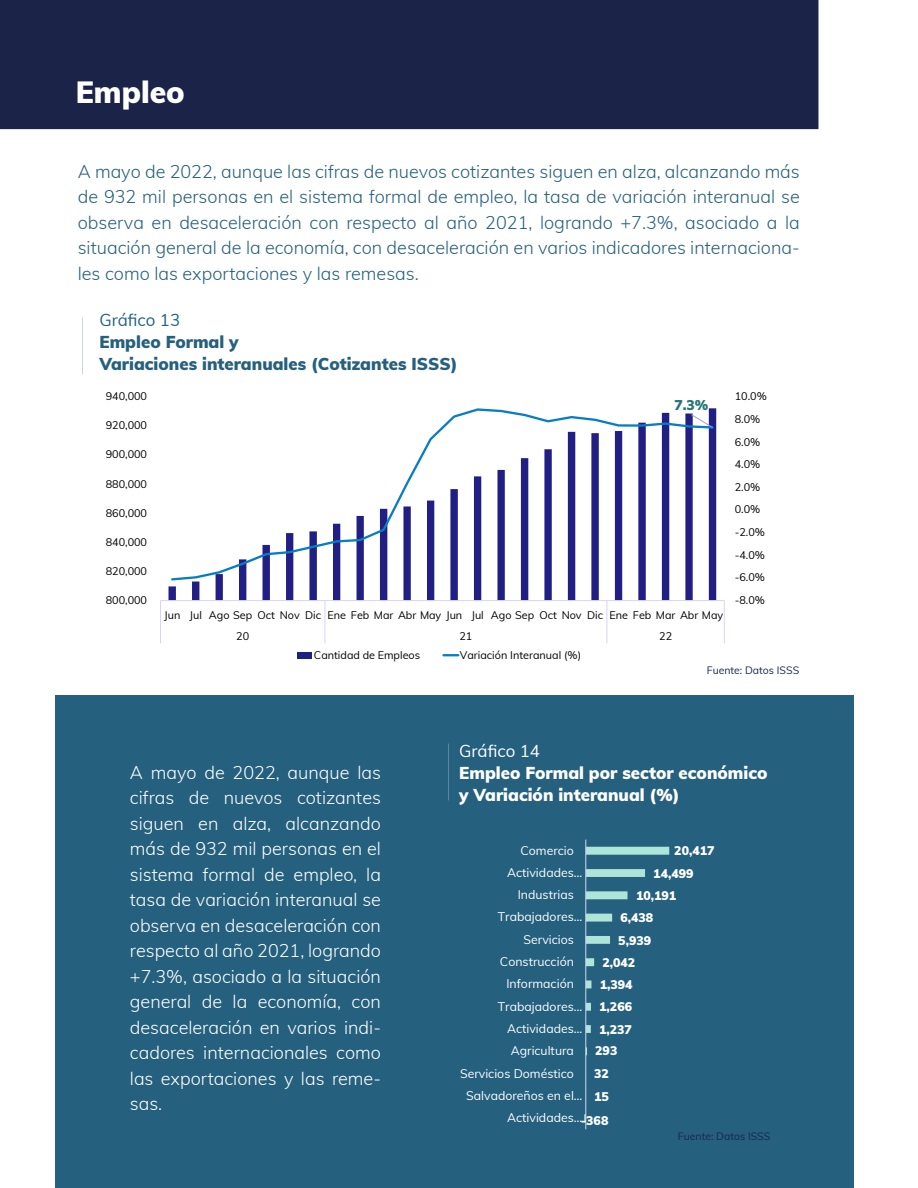
<style>
.page{position:relative;width:918px;height:1188px;background:#fff}
.page>*{position:absolute;margin:0;border:0;box-sizing:border-box;transform-origin:0 0}
.t1{font:900 30px "Mulish";color:#fff}
.t2{font:300 18px/25.5px "Mulish";color:#fff;text-align:justify}
.t3{font:300 18px/25.5px "Mulish";color:#25607e;text-align:justify}
.t4{font:900 16.8px/22px "Mulish";color:#fff}
.t5{font:900 16.8px/22px "Mulish";color:#25607e}
.t6{font:16.8px "Mulish";color:#25607e}
.t7{font:16.8px "Mulish";color:#fff}
.t8{font:900 13.95px "Mulish";color:#287678}
.t9{font:12.3px "Mulish";color:#fff}
.t10{font:900 12.3px/22.4px "Mulish";color:#fff}
.t11{font:10.8px/21.5px "Mulish";letter-spacing:-.005em;color:#000}
.t12{font:10.5px "Mulish";color:#19274d}
</style>
<div class="page">
<div style="left:0;top:0;width:818px;height:129px;background:#1b2448"></div>
<svg style="left:169px;top:408px;width:547px;height:192px"></svg>
<hr style="left:160px;top:600px;width:564px;height:1px;background:#d6d5f5">
<svg style="left:160px;top:601px;width:1px;height:42px"></svg>
<svg style="left:325px;top:601px;width:1px;height:42px"></svg>
<svg style="left:607px;top:601px;width:1px;height:42px"></svg>
<svg style="left:724px;top:601px;width:1px;height:42px"></svg>
<svg style="left:170px;top:408px;width:545px;height:174px"></svg>
<svg style="left:691px;top:414px;width:22px;height:14px"></svg>
<div style="left:298px;top:652px;width:14px;height:6px;background:#221f84"></div>
<svg style="left:443px;top:654px;width:15px;height:2px"></svg>
<div style="left:55px;top:696px;width:798px;height:492px;background:#25607e"></div>
<svg style="left:584px;top:847px;width:85px;height:275px"></svg>
<hr style="left:586px;top:840px;width:1px;height:289px;background:#d6d5f5">
<h1 class="t1" style="left:76px;top:70px;width:111px">Empleo</h1>
<p class="t3" style="left:78px;top:158px;width:724px">A mayo de 2022, aunque las cifras de nuevos cotizantes siguen en alza, alcanzando más de 932 mil personas en el sistema formal de empleo, la tasa de variación interanual se observa en desaceleración con respecto al año 2021, logrando +7.3%, asociado a la situación general de la economía, con desaceleración en varios indicadores internaciona&shy;les como las exportaciones y las remesas.</p>
<p class="t6" style="left:100px;top:308px;width:82px">Gráfico 13</p>
<p class="t5" style="left:100px;top:330px;width:360px">Empleo Formal y<br>Variaciones interanuales (Cotizantes ISSS)</p>
<p class="t11" style="left:106px;top:385px;width:43px">940,000</p>
<p class="t11" style="left:106px;top:414px;width:43px">920,000</p>
<p class="t11" style="left:106px;top:443px;width:43px">900,000</p>
<p class="t11" style="left:106px;top:472px;width:43px">880,000</p>
<p class="t11" style="left:106px;top:502px;width:43px">860,000</p>
<p class="t11" style="left:106px;top:531px;width:43px">840,000</p>
<p class="t11" style="left:106px;top:560px;width:43px">820,000</p>
<p class="t11" style="left:106px;top:589px;width:43px">800,000</p>
<p class="t8" style="left:675px;top:395px;width:35px">7.3%</p>
<p class="t11" style="left:236px;top:604px;width:489px;text-indent:-72px">Jun Jul Ago Sep Oct Nov Dic Ene Feb Mar Abr May Jun Jul Ago Sep Oct Nov Dic Ene Feb Mar Abr May<br>20</p>
<p class="t11" style="left:459px;top:625px;width:14px">21</p>
<p class="t11" style="left:659px;top:625px;width:15px">22</p>
<p class="t11" style="left:314px;top:644px;width:108px">Cantidad de Empleos</p>
<p class="t11" style="left:460px;top:644px;width:123px">Variación Interanual (%)</p>
<p class="t11" style="left:735px;top:385px;width:34px">10.0%</p>
<p class="t11" style="left:735px;top:408px;width:27px">8.0%</p>
<p class="t11" style="left:735px;top:430px;width:27px">6.0%</p>
<p class="t11" style="left:735px;top:453px;width:27px">4.0%</p>
<p class="t11" style="left:735px;top:476px;width:27px">2.0%</p>
<p class="t11" style="left:735px;top:498px;width:27px">0.0%</p>
<p class="t11" style="left:735px;top:521px;width:32px">-2.0%</p>
<p class="t11" style="left:735px;top:544px;width:32px">-4.0%</p>
<p class="t11" style="left:735px;top:566px;width:32px">-6.0%</p>
<p class="t11" style="left:735px;top:589px;width:32px">-8.0%</p>
<p class="t2" style="left:130px;top:759px;width:253px">A mayo de 2022, aunque las cifras de nuevos cotizantes siguen en alza, alcanzando más de 932 mil personas en el sistema formal de empleo, la tasa de variación interanual se observa en desaceleración con respecto al año 2021, logrando +7.3%, asociado a la situación general de la economía, con desaceleración en varios indi&shy;cadores internacionales como las exportaciones y las reme&shy;sas.</p>
<p class="t12" style="left:707px;top:663px;width:94px">Fuente: Datos ISSS</p>
<p class="t7" style="left:459px;top:738px;width:82px">Gráfico 14</p>
<p class="t4" style="left:459px;top:761px;width:310px">Empleo Formal por sector económico y Variación interanual (%)</p>
<p class="t9" style="left:520px;top:841px;width:55px">Comercio</p>
<p class="t9" style="left:507px;top:864px;width:77px">Actividades…</p>
<p class="t9" style="left:518px;top:886px;width:58px">Industrias</p>
<p class="t9" style="left:498px;top:908px;width:86px">Trabajadores…</p>
<p class="t9" style="left:524px;top:930px;width:52px">Servicios</p>
<p class="t9" style="left:500px;top:953px;width:75px">Construcción</p>
<p class="t9" style="left:506px;top:975px;width:69px">Información</p>
<p class="t9" style="left:498px;top:997px;width:86px">Trabajadores…</p>
<p class="t9" style="left:507px;top:1020px;width:77px">Actividades…</p>
<p class="t9" style="left:511px;top:1042px;width:65px">Agricultura</p>
<p class="t9" style="left:460px;top:1064px;width:115px">Servicios Doméstico</p>
<p class="t9" style="left:466px;top:1086px;width:118px">Salvadoreños en el…</p>
<p class="t9" style="left:507px;top:1109px;width:77px">Actividades…</p>
<p class="t10" style="left:674px;top:839px;width:42px">20,417</p>
<p class="t10" style="left:653px;top:862px;width:42px">14,499</p>
<p class="t10" style="left:636px;top:884px;width:42px">10,191</p>
<p class="t10" style="left:620px;top:906px;width:34px">6,438</p>
<p class="t10" style="left:618px;top:928px;width:34px">5,939</p>
<p class="t10" style="left:602px;top:951px;width:34px">2,042</p>
<p class="t10" style="left:600px;top:973px;width:34px">1,394</p>
<p class="t10" style="left:599px;top:995px;width:34px">1,266</p>
<p class="t10" style="left:599px;top:1018px;width:34px">1,237</p>
<p class="t10" style="left:595px;top:1039px;width:24px">293</p>
<p class="t10" style="left:594px;top:1062px;width:16px">32<br>15</p>
<p class="t10" style="left:581px;top:1108px;width:29px">-368</p>
<p class="t12" style="left:678px;top:1129px;width:94px">Fuente: Datos ISSS</p>
</div>
